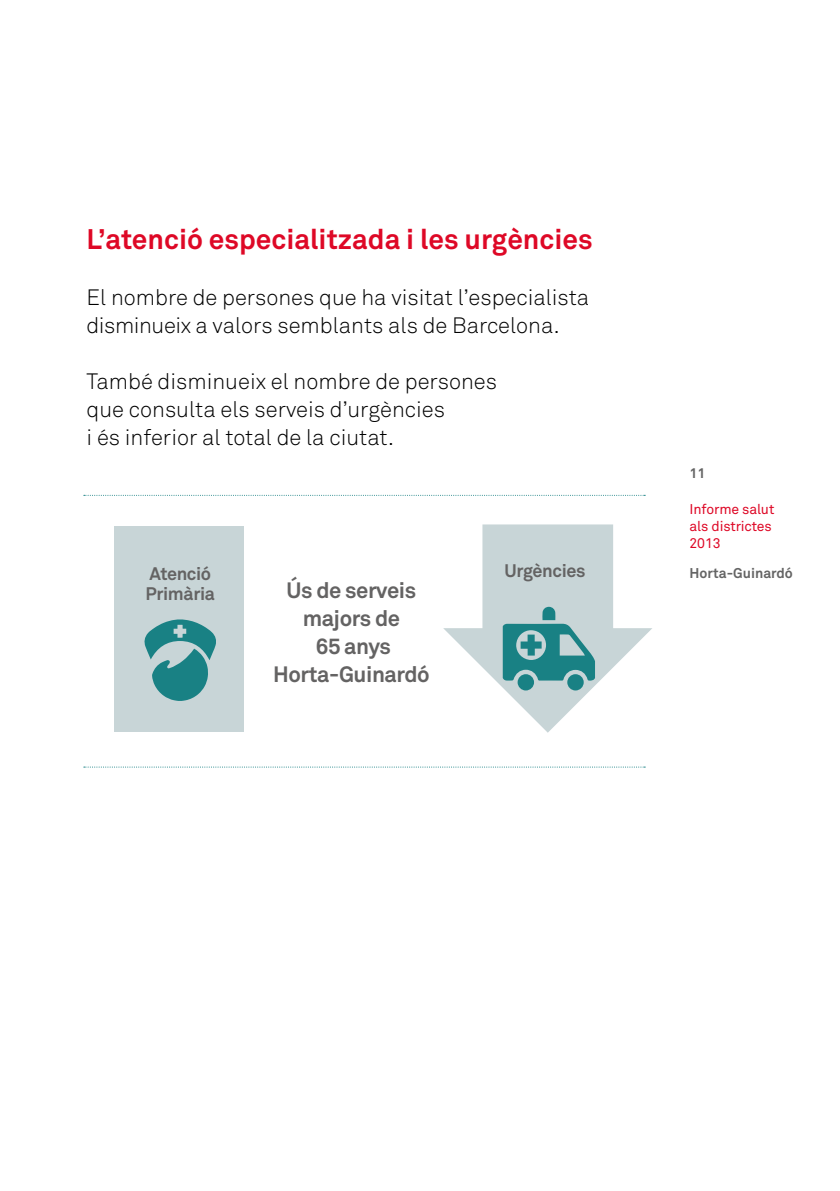
<style>
.page{position:relative;width:840px;height:1191px;background:#fff}
.page>*{position:absolute;margin:0;border:0;box-sizing:border-box;transform-origin:0 0}
.t1{font:700 28px "Akkurat";color:#de0826}
.t2{font:300 22px/28px "Akkurat";color:#000}
.t3{font:700 22px/28px "Akkurat";letter-spacing:-.02em;color:#646363;text-align:center}
.t4{font:700 18px/20px "Akkurat";letter-spacing:-.02em;color:#646363}
.t5{font:14px/16.8px "Akkurat";letter-spacing:-.01em;color:#de0826}
.t6{font:700 14px "Akkurat";color:#646464}
</style>
<div class="page">
<div style="left:115px;top:526px;width:129px;height:205px;background:#c8d5d7"></div>
<svg style="left:84px;top:766px;width:561px;height:1px"></svg>
<svg style="left:84px;top:495px;width:561px;height:1px"></svg>
<svg style="left:144px;top:619px;width:72px;height:82px"></svg>
<svg style="left:443px;top:524px;width:209px;height:208px"></svg>
<div style="left:567px;top:674px;width:16px;height:16px;background:#198184;border-radius:50%"></div>
<div style="left:517px;top:674px;width:16px;height:16px;background:#198184;border-radius:50%"></div>
<svg style="left:502px;top:606px;width:92px;height:74px;background:#67a6a9"></svg>
<p class="t1" style="left:86px;top:222px;width:507px">L’atenció especialitzada i les urgències</p>
<p class="t2" style="left:86px;top:284px;width:504px">El nombre de persones que ha visitat l’especialista disminueix a valors semblants als de Barcelona.</p>
<p class="t2" style="left:86px;top:368px;width:412px">També disminueix el nombre de persones que consulta els serveis d’urgències<br>i és inferior al total de la ciutat.</p>
<p class="t4" style="left:145px;top:564px;width:71px">Atenció<br>Primària</p>
<p class="t4" style="left:504px;top:561px;width:83px">Urgències</p>
<p class="t3" style="left:273px;top:576px;width:158px">Ús de serveis majors de<br>65 anys<br>Horta-Guinardó</p>
<p class="t6" style="left:689px;top:464px;width:17px">11</p>
<p class="t5" style="left:689px;top:501px;width:86px">Informe salut als districtes<br>2013</p>
<p class="t6" style="left:689px;top:564px;width:105px">Horta-Guinardó</p>
</div>
